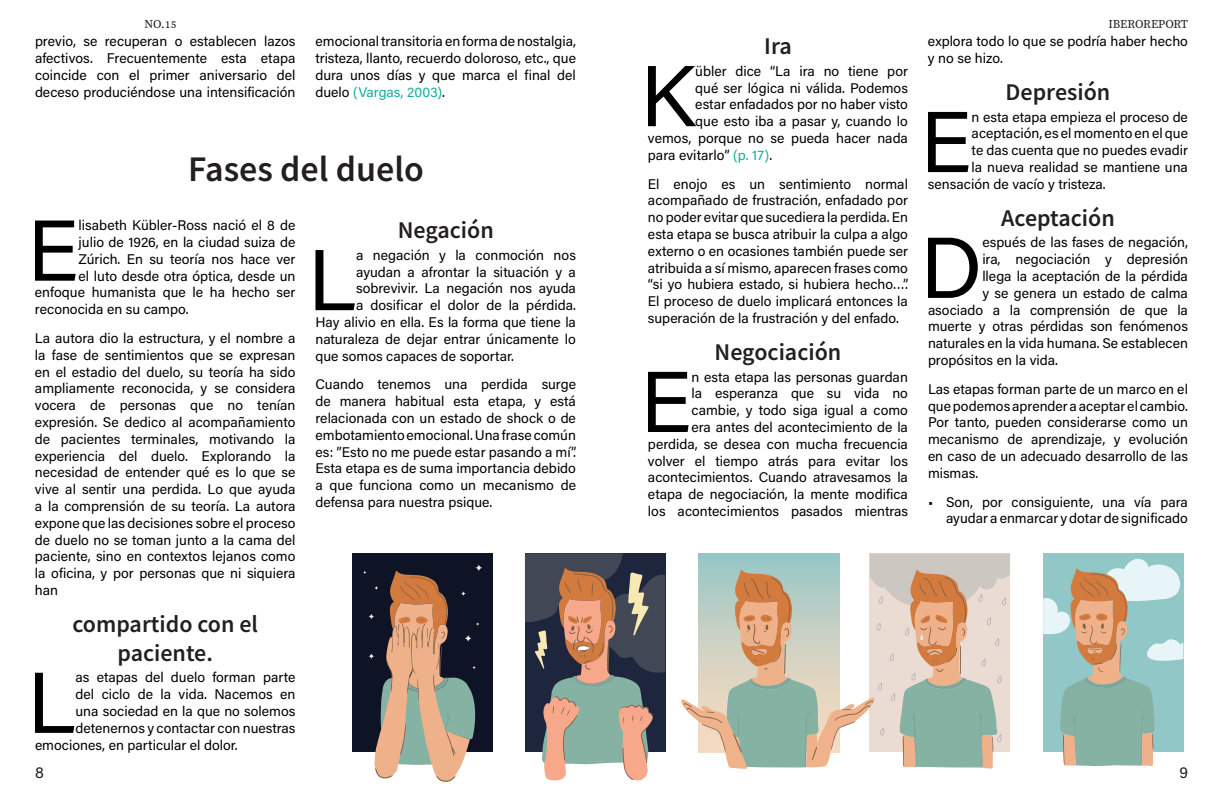
<style>
.page{position:relative;width:1224px;height:792px;background:#fff}
.page>*{position:absolute;margin:0;border:0;box-sizing:border-box;transform-origin:0 0}
.t1{font:86.4px "Acumin Pro";color:#000}
.t2{font:600 36px "Source Sans Pro";color:#231f20}
.t3{font:600 24px/28.8px "Source Sans Pro";color:#231f20;text-align:center}
.t4{font:16px "Acumin Pro";color:#231f20}
.t5{font:14px/16.8px "Acumin Pro";color:#000;text-align:justify}
.t6{font:12px "Source Serif Variable";letter-spacing:-.01em;color:#231f20}
.s1{color:#12ad9f}
</style>
<div class="page">
<div style="left:1043px;top:553px;width:140px;height:199px;background:#91c7c7"></div>
<div style="left:352px;top:553px;width:141px;height:199px;background:#0e1426"></div>
<svg style="left:475px;top:564px;width:7px;height:7px"></svg>
<svg style="left:1043px;top:558px;width:140px;height:208px"></svg>
<svg style="left:681px;top:553px;width:329px;height:216px"></svg>
<svg style="left:525px;top:553px;width:140px;height:228px;background:#817671"></svg>
<svg style="left:363px;top:571px;width:116px;height:211px"></svg>
<p class="t6" style="left:145px;top:16px;width:33px">NO.15</p>
<p class="t6" style="left:1109px;top:16px;width:81px">IBEROREPORT</p>
<p class="t5" style="left:35px;top:32px;width:262px">previo, se recuperan o establecen lazos afectivos. Frecuentemente esta etapa coincide con el primer aniversario del deceso produciéndose una intensificación</p>
<p class="t5" style="left:316px;top:32px;width:262px">emocional transitoria en forma de nostalgia, tristeza, llanto, recuerdo doloroso, etc., que dura unos días y que marca el final del duelo <span class="s1">(Vargas, 2003)</span>.</p>
<h3 class="t3" style="left:764px;top:31px;width:29px">Ira</h3>
<p class="t5" style="left:928px;top:32px;width:262px">explora todo lo que se podría haber hecho y no se hizo.</p>
<h3 class="t3" style="left:1006px;top:77px;width:106px">Depresión</h3>
<h1 class="t1" style="left:920px;top:82px;width:53px">E</h1>
<p class="t5" style="left:972px;top:108px;width:218px">n esta etapa empieza el proceso de</p>
<h1 class="t1" style="left:640px;top:36px;width:57px">K</h1>
<p class="t5" style="left:695px;top:62px;width:214px">übler dice “La ira no tiene por</p>
<p class="t5" style="left:695px;top:79px;width:214px">qué ser lógica ni válida. Podemos</p>
<p class="t5" style="left:695px;top:96px;width:214px">estar enfadados por no haber visto</p>
<p class="t5" style="left:695px;top:112px;width:214px">que esto iba a pasar y, cuando lo</p>
<p class="t5" style="left:648px;top:129px;width:261px">vemos, porque no se pueda hacer nada</p>
<p class="t5" style="left:648px;top:146px;width:126px">para evitarlo” <span class="s1">(p. 17)</span>.</p>
<p class="t5" style="left:648px;top:175px;width:262px">El enojo es un sentimiento normal acompañado de frustración, enfadado por no poder evitar que sucediera la perdida. En esta etapa se busca atribuir la culpa a algo externo o en ocasiones también puede ser atribuida a sí mismo, aparecen frases como “si yo hubiera estado, si hubiera hecho…”.<br>El proceso de duelo implicará entonces la superación de la frustración y del enfado.</p>
<h3 class="t3" style="left:715px;top:337px;width:128px">Negociación</h3>
<h1 class="t1" style="left:640px;top:342px;width:53px">E</h1>
<p class="t5" style="left:972px;top:125px;width:218px">aceptación, es el momento en el que</p>
<p class="t5" style="left:972px;top:141px;width:218px">te das cuenta que no puedes evadir</p>
<p class="t5" style="left:972px;top:158px;width:218px">la nueva realidad se mantiene una</p>
<p class="t5" style="left:928px;top:175px;width:179px">sensación de vacío y tristeza.</p>
<h3 class="t3" style="left:1001px;top:203px;width:115px">Aceptación</h3>
<h1 class="t1" style="left:920px;top:208px;width:64px">D</h1>
<p class="t5" style="left:982px;top:234px;width:207px">espués de las fases de negación,</p>
<h2 class="t2" style="left:188px;top:145px;width:237px">Fases del duelo</h2>
<h3 class="t3" style="left:398px;top:215px;width:98px">Negación</h3>
<h1 class="t1" style="left:27px;top:191px;width:53px">E</h1>
<p class="t5" style="left:79px;top:216px;width:218px">lisabeth Kübler-Ross nació el 8 de</p>
<p class="t5" style="left:79px;top:233px;width:218px">julio de 1926, en la ciudad suiza de</p>
<p class="t5" style="left:79px;top:250px;width:218px">Zúrich. En su teoría nos hace ver</p>
<p class="t5" style="left:79px;top:267px;width:218px">el luto desde otra óptica, desde un</p>
<p class="t5" style="left:35px;top:284px;width:262px">enfoque humanista que le ha hecho ser</p>
<p class="t5" style="left:35px;top:300px;width:155px">reconocida en su campo.</p>
<p class="t5" style="left:35px;top:329px;width:262px">La autora dio la estructura, y el nombre a la fase de sentimientos que se expresan en el estadio del duelo, su teoría ha sido ampliamente reconocida, y se considera vocera de personas que no tenían expresión. Se dedico al acompañamiento de pacientes terminales, motivando la experiencia del duelo. Explorando la necesidad de entender qué es lo que se vive al sentir una perdida. Lo que ayuda a la comprensión de su teoría. La autora expone que las decisiones sobre el proceso de duelo no se toman junto a la cama del paciente, sino en contextos lejanos como la oficina, y por personas que ni siquiera han</p>
<h3 class="t3" style="left:72px;top:609px;width:187px">compartido con el paciente.</h3>
<h1 class="t1" style="left:27px;top:643px;width:50px">L</h1>
<p class="t5" style="left:76px;top:669px;width:221px">as etapas del duelo forman parte</p>
<h1 class="t1" style="left:308px;top:220px;width:50px">L</h1>
<p class="t5" style="left:356px;top:246px;width:221px">a negación y la conmoción nos</p>
<p class="t5" style="left:982px;top:250px;width:207px">ira, negociación y depresión</p>
<p class="t5" style="left:982px;top:267px;width:207px">llega la aceptación de la pérdida</p>
<p class="t5" style="left:982px;top:284px;width:207px">y se genera un estado de calma</p>
<p class="t5" style="left:928px;top:301px;width:261px">asociado a la comprensión de que la</p>
<p class="t5" style="left:928px;top:318px;width:261px">muerte y otras pérdidas son fenómenos</p>
<p class="t5" style="left:928px;top:334px;width:262px">naturales en la vida humana. Se establecen</p>
<p class="t5" style="left:928px;top:351px;width:131px">propósitos en la vida.</p>
<p class="t5" style="left:928px;top:380px;width:262px">Las etapas forman parte de un marco en el que podemos aprender a aceptar el cambio.<br>Por tanto, pueden considerarse como un mecanismo de aprendizaje, y evolución en caso de un adecuado desarrollo de las mismas.</p>
<p class="t5" style="left:928px;top:493px;width:262px;text-align:right">• Son, por consiguiente, una vía para ayudar a enmarcar y dotar de significado</p>
<p class="t5" style="left:356px;top:263px;width:221px">ayudan a afrontar la situación y a</p>
<p class="t5" style="left:356px;top:280px;width:221px">sobrevivir. La negación nos ayuda</p>
<p class="t5" style="left:356px;top:296px;width:221px">a dosificar el dolor de la pérdida.</p>
<p class="t5" style="left:316px;top:313px;width:262px">Hay alivio en ella. Es la forma que tiene la</p>
<p class="t5" style="left:316px;top:330px;width:262px">naturaleza de dejar entrar únicamente lo</p>
<p class="t5" style="left:316px;top:347px;width:200px">que somos capaces de soportar.</p>
<p class="t5" style="left:316px;top:376px;width:262px">Cuando tenemos una perdida surge de manera habitual esta etapa, y está relacionada con un estado de shock o de embotamiento emocional. Una frase común es: ”Esto no me puede estar pasando a mí”.<br>Esta etapa es de suma importancia debido a que funciona como un mecanismo de defensa para nuestra psique.</p>
<p class="t5" style="left:648px;top:368px;width:262px;text-align:right">n esta etapa las personas guardan<br>la esperanza que su vida no cambie, y todo siga igual a como<br>era antes del acontecimiento de la perdida, se desea con mucha frecuencia volver el tiempo atrás para evitar los acontecimientos. Cuando atravesamos la etapa de negociación, la mente modifica los acontecimientos pasados mientras</p>
<p class="t5" style="left:76px;top:685px;width:221px">del ciclo de la vida. Nacemos en</p>
<p class="t5" style="left:76px;top:702px;width:221px">una sociedad en la que no solemos</p>
<p class="t5" style="left:76px;top:719px;width:221px">detenernos y contactar con nuestras</p>
<p class="t5" style="left:35px;top:736px;width:204px">emociones, en particular el dolor.</p>
<p class="t4" style="left:35px;top:761px;width:10px">8</p>
<p class="t4" style="left:1179px;top:761px;width:10px">9</p>
</div>
